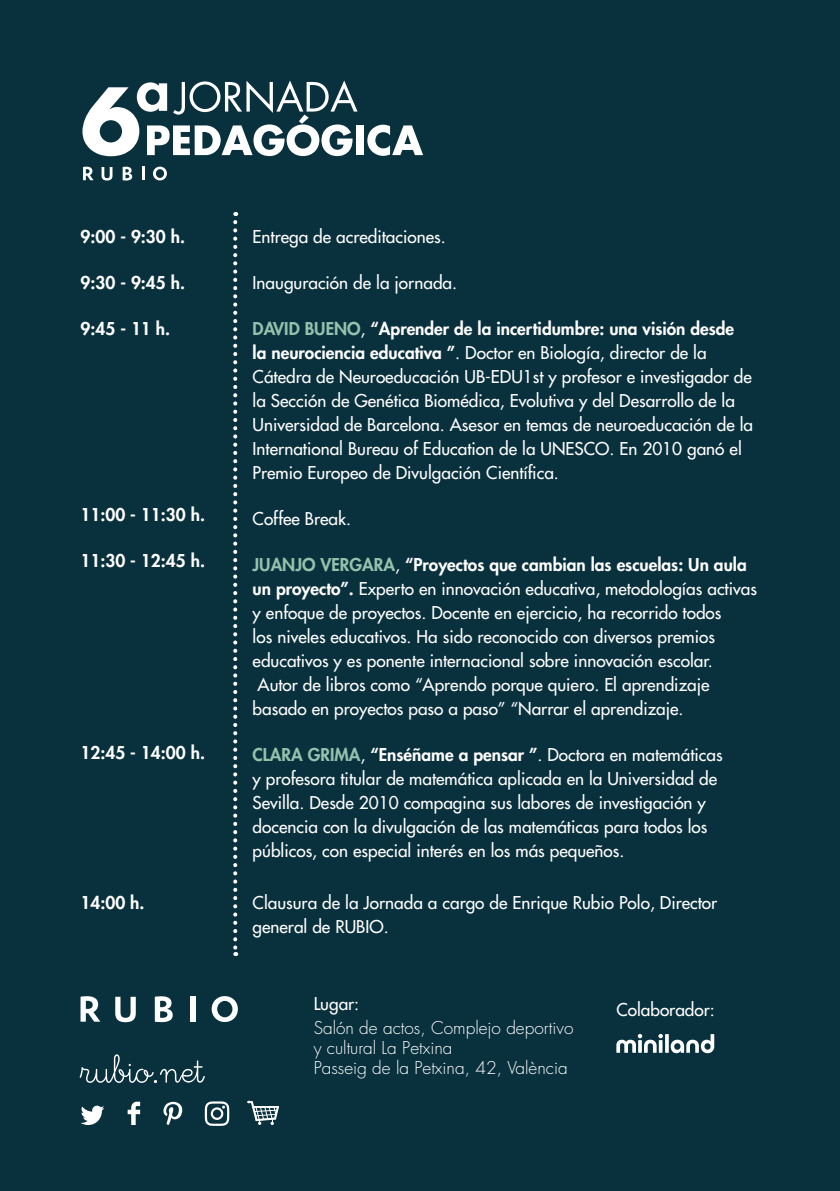
<style>
.page{position:relative;width:840px;height:1191px;background:#fff}
.page>*{position:absolute;margin:0;border:0;box-sizing:border-box;transform-origin:0 0}
.t1{font:700 89px "Futura";color:#fff}
.t2{font:500 17.2px/24px "Futura Std";color:#fff}
.t3{font:300 17.2px/20px "Futura Std";color:#fff}
.t4{font:800 17.2px "Futura Std";color:#fff}
.s1{font-weight:800;color:#94c2ac}
.s2{font-weight:800}
</style>
<div class="page">
<div style="left:0;top:0;width:839px;height:1191px;background:#09303d"></div>
<svg style="left:233px;top:222px;width:4px;height:734px"></svg>
<svg style="left:211px;top:996px;width:27px;height:26px"></svg>
<svg style="left:80px;top:996px;width:20px;height:25px"></svg>
<svg style="left:155px;top:996px;width:17px;height:26px"></svg>
<div style="left:190px;top:996px;width:5px;height:25px;background:#fff"></div>
<svg style="left:115px;top:996px;width:21px;height:26px"></svg>
<svg style="left:79px;top:1054px;width:126px;height:29px"></svg>
<svg style="left:81px;top:1105px;width:23px;height:20px"></svg>
<svg style="left:128px;top:1101px;width:12px;height:24px"></svg>
<svg style="left:163px;top:1101px;width:19px;height:24px"></svg>
<svg style="left:247px;top:1101px;width:32px;height:24px"></svg>
<svg style="left:205px;top:1101px;width:24px;height:24px"></svg>
<svg style="left:839px;top:916px;width:1px;height:275px"></svg>
<div style="left:356px;top:125px;width:7px;height:30px;background:#fff"></div>
<svg style="left:367px;top:125px;width:56px;height:31px"></svg>
<svg style="left:137px;top:81px;width:220px;height:75px"></svg>
<svg style="left:153px;top:167px;width:14px;height:13px"></svg>
<svg style="left:83px;top:167px;width:11px;height:13px"></svg>
<svg style="left:123px;top:167px;width:9px;height:13px"></svg>
<svg style="left:142px;top:167px;width:2px;height:13px"></svg>
<svg style="left:101px;top:167px;width:11px;height:13px"></svg>
<svg style="left:616px;top:1034px;width:46px;height:18px"></svg>
<svg style="left:658px;top:1040px;width:4px;height:12px"></svg>
<svg style="left:664px;top:1034px;width:4px;height:18px"></svg>
<svg style="left:670px;top:1034px;width:43px;height:19px"></svg>
<p class="t1" style="left:81px;top:57px;width:62px">6</p>
<p class="t4" style="left:80px;top:226px;width:106px">9:00 - 9:30 h.</p>
<p class="t4" style="left:80px;top:272px;width:106px">9:30 - 9:45 h.</p>
<p class="t4" style="left:80px;top:318px;width:91px">9:45 - 11 h.</p>
<p class="t4" style="left:80px;top:504px;width:126px">11:00 - 11:30 h.</p>
<p class="t4" style="left:80px;top:550px;width:126px">11:30 - 12:45 h.</p>
<p class="t4" style="left:80px;top:741px;width:126px">12:45 - 14:00 h.</p>
<p class="t2" style="left:252px;top:225px;width:194px">Entrega de acreditaciones.</p>
<p class="t2" style="left:252px;top:271px;width:206px">Inauguración de la jornada.</p>
<p class="t2" style="left:252px;top:317px;width:501px"><span class="s1">DAVID BUENO</span>, <span class="s2">“Aprender de la incertidumbre: una visión desde<br>la neurociencia educativa ”</span>. Doctor en Biología, director de la Cátedra de Neuroeducación UB-EDU1st y profesor e investigador de la Sección de Genética Biomédica, Evolutiva y del Desarrollo de la Universidad de Barcelona. Asesor en temas de neuroeducación de la International Bureau of Education de la UNESCO. En 2010 ganó el Premio Europeo de Divulgación Científica.</p>
<p class="t2" style="left:252px;top:507px;width:100px">Coffee Break.</p>
<p class="t2" style="left:252px;top:553px;width:505px"><span class="s1">JUANJO VERGARA</span>, <span class="s2">“Proyectos que cambian las escuelas: Un aula un proyecto”.</span> Experto en innovación educativa, metodologías activas y enfoque de proyectos. Docente en ejercicio, ha recorrido todos<br>los niveles educativos. Ha sido reconocido con diversos premios educativos y es ponente internacional sobre innovación escolar.</p>
<p class="t2" style="left:252px;top:673px;width:458px">Autor de libros como “Aprendo porque quiero. El aprendizaje basado en proyectos paso a paso” “Narrar el aprendizaje.</p>
<p class="t2" style="left:252px;top:743px;width:471px"><span class="s1">CLARA GRIMA</span>, <span class="s2">“Enséñame a pensar ”</span>. Doctora en matemáticas y profesora titular de matemática aplicada en la Universidad de Sevilla. Desde 2010 compagina sus labores de investigación y docencia con la divulgación de las matemáticas para todos los públicos, con especial interés en los más pequeños.</p>
<p class="t4" style="left:80px;top:891px;width:65px">14:00 h.</p>
<p class="t2" style="left:252px;top:890px;width:466px">Clausura de la Jornada a cargo de Enrique Rubio Polo, Director general de RUBIO.</p>
<p class="t2" style="left:313px;top:992px;width:47px">Lugar:</p>
<p class="t3" style="left:313px;top:1018px;width:261px">Salón de actos, Complejo deportivo y cultural La Petxina</p>
<p class="t3" style="left:313px;top:1058px;width:255px">Passeig de la Petxina, 42, València</p>
<p class="t2" style="left:616px;top:997px;width:100px">Colaborador:</p>
</div>
